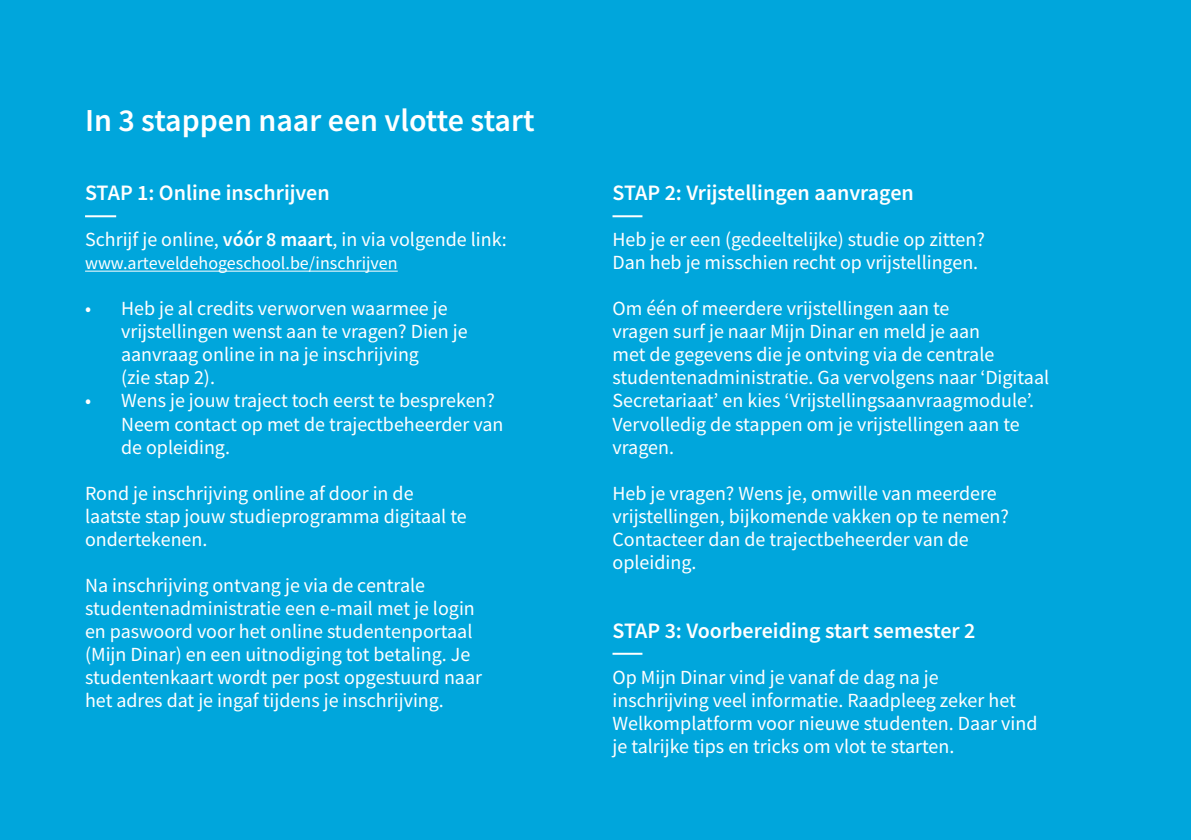
<style>
.page{position:relative;width:1191px;height:840px;background:#fff}
.page>*{position:absolute;margin:0;border:0;box-sizing:border-box;transform-origin:0 0}
.t1{font:600 32px "Source Sans Pro";color:#fff}
.t2{font:600 22px "Source Sans Pro";color:#fff}
.t3{font:20px/23px "Source Sans Pro";color:#fff}
.t4{font:18px "Source Sans Pro";color:#fff}
.s1{font-weight:600}
</style>
<div class="page">
<div style="left:0;top:0;width:1191px;height:839px;background:#00a6dc"></div>
<hr style="left:85px;top:270px;width:313px;height:1px;background:#fff">
<hr style="left:85px;top:215px;width:31px;height:2px;background:#fff">
<hr style="left:612px;top:215px;width:30px;height:2px;background:#fff">
<hr style="left:612px;top:652px;width:30px;height:2px;background:#fff">
<p class="t1" style="left:85px;top:99px;width:451px">In 3 stappen naar een vlotte start</p>
<p class="t2" style="left:85px;top:178px;width:246px">STAP 1: Online inschrijven</p>
<p class="t3" style="left:85px;top:228px;width:423px">Schrijf je online, <span class="s1">vóór 8 maart</span>, in via volgende link:</p>
<p class="t4" style="left:85px;top:252px;width:314px">www.arteveldehogeschool.be/inschrijven</p>
<p class="t3" style="left:121px;top:297px;width:348px;text-indent:-36px">• Heb je al credits verworven waarmee je vrijstellingen wenst aan te vragen? Dien je aanvraag online in na je inschrijving<br>(zie stap 2).</p>
<p class="t3" style="left:121px;top:389px;width:384px;text-indent:-36px">• Wens je jouw traject toch eerst te bespreken?<br>Neem contact op met de trajectbeheerder van de opleiding.</p>
<p class="t3" style="left:85px;top:481px;width:383px">Rond je inschrijving online af door in de laatste stap jouw studieprogramma digitaal te ondertekenen.</p>
<p class="t3" style="left:85px;top:573px;width:398px">Na inschrijving ontvang je via de centrale studentenadministratie een e-mail met je login en paswoord voor het online studentenportaal (Mijn Dinar) en een uitnodiging tot betaling. Je studentenkaart wordt per post opgestuurd naar het adres dat je ingaf tijdens je inschrijving.</p>
<p class="t2" style="left:612px;top:178px;width:303px">STAP 2: Vrijstellingen aanvragen</p>
<p class="t3" style="left:612px;top:228px;width:374px">Heb je er een (gedeeltelijke) studie op zitten?<br>Dan heb je misschien recht op vrijstellingen.</p>
<p class="t3" style="left:612px;top:297px;width:438px">Om één of meerdere vrijstellingen aan te<br>vragen surf je naar Mijn Dinar en meld je aan<br>met de gegevens die je ontving via de centrale studentenadministratie. Ga vervolgens naar ‘Digitaal Secretariaat’ en kies ‘Vrijstellingsaanvraagmodule’.<br>Vervolledig de stappen om je vrijstellingen aan te vragen.</p>
<p class="t3" style="left:612px;top:481px;width:398px">Heb je vragen? Wens je, omwille van meerdere vrijstellingen, bijkomende vakken op te nemen?<br>Contacteer dan de trajectbeheerder van de opleiding.</p>
<p class="t2" style="left:612px;top:615px;width:364px">STAP 3: Voorbereiding start semester 2</p>
<p class="t3" style="left:612px;top:665px;width:426px">Op Mijn Dinar vind je vanaf de dag na je inschrijving veel informatie. Raadpleeg zeker het Welkomplatform voor nieuwe studenten. Daar vind je talrijke tips en tricks om vlot te starten.</p>
</div>
